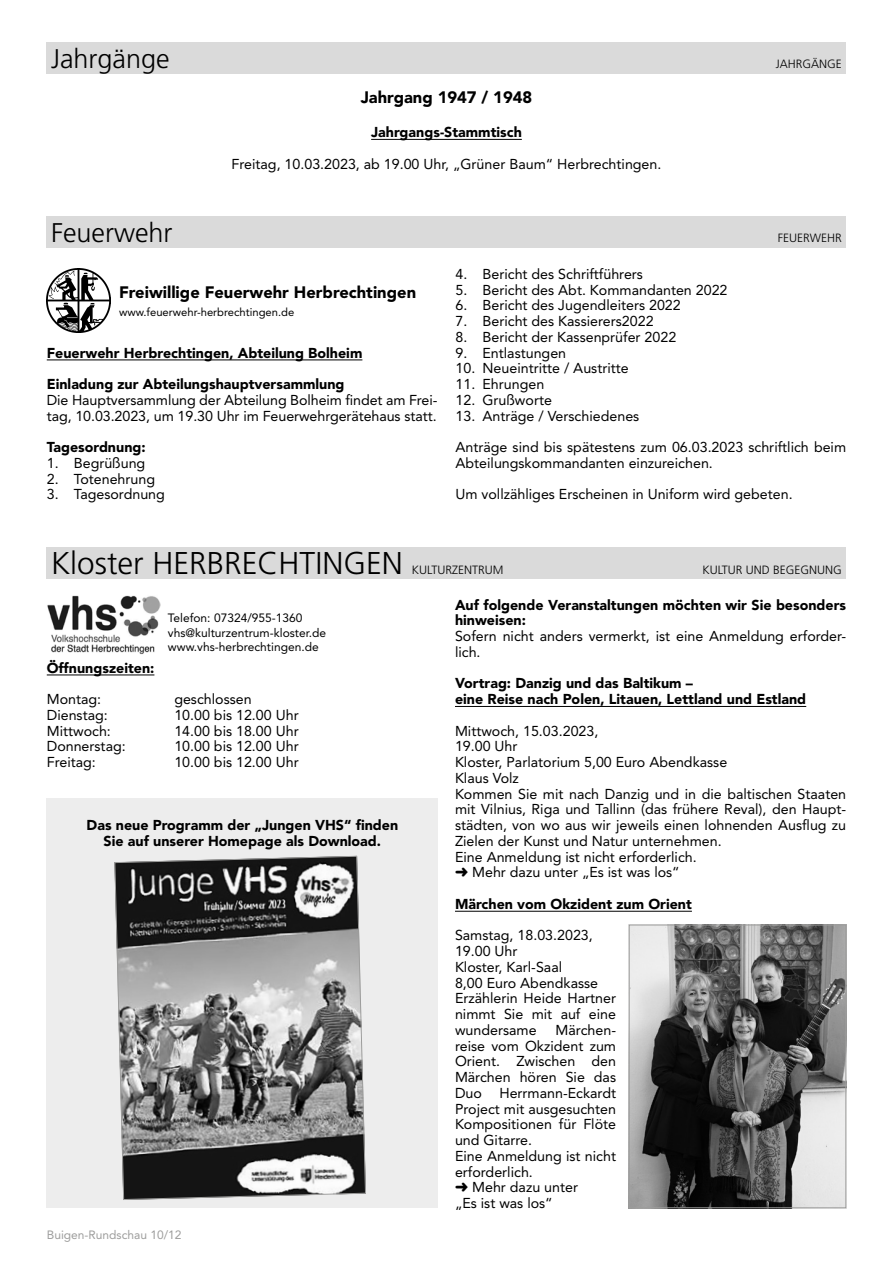
<style>
.page{position:relative;width:893px;height:1263px;background:#fff}
.page>*{position:absolute;margin:0;border:0;box-sizing:border-box;transform-origin:0 0}
.t1{font:300 31.5px "Frutiger";color:#000}
.t2{font:300 27px "Frutiger";color:#000}
.t3{font:900 16.5px "Avenir";color:#000}
.t4{font:14.25px/15.8px "Avenir";color:#000}
.t5{font:900 14.25px/15.8px "Avenir";color:#000}
.t6{font:12px/14.4px "Avenir";color:#000}
.t7{font:300 12px "Frutiger";color:#000}
.t8{font:12px "Avenir";color:#9d9d9c}
.t9{font:11.25px "Avenir";color:#000}
.s1{font-size:12px}
</style>
<div class="page">
<div style="left:47px;top:799px;width:391px;height:409px;background:#ededed"></div>
<hr style="left:47px;top:675px;width:107px;height:1px;background:#000">
<hr style="left:455px;top:706px;width:351px;height:1px;background:#000">
<hr style="left:455px;top:911px;width:237px;height:1px;background:#000">
<hr style="left:47px;top:360px;width:315px;height:1px;background:#000">
<hr style="left:371px;top:139px;width:151px;height:1px;background:#000">
<div style="left:47px;top:43px;width:799px;height:31px;background:#dadada"></div>
<div style="left:47px;top:216px;width:799px;height:32px;background:#dadada"></div>
<img style="left:47px;top:268px;width:64px;height:64px">
<div style="left:47px;top:547px;width:799px;height:31px;background:#dadada"></div>
<img style="left:47px;top:595px;width:114px;height:60px">
<svg style="left:114px;top:855px;width:252px;height:345px"></svg>
<img style="left:631px;top:927px;width:213px;height:279px">
<div style="left:629px;top:925px;width:217px;height:283px;border:1px solid #9d9d9c"></div>
<h2 class="t2" style="left:51px;top:44px;width:120px">Jahrgänge</h2>
<p class="t7" style="left:776px;top:57px;width:68px">JAHRGÄNGE</p>
<p class="t3" style="left:361px;top:87px;width:173px">Jahrgang 1947 / 1948</p>
<p class="t5" style="left:371px;top:124px;width:152px">Jahrgangs-Stammtisch</p>
<p class="t4" style="left:232px;top:156px;width:431px">Freitag, 10.03.2023, ab 19.00 Uhr, „Grüner Baum“ Herbrechtingen.</p>
<h2 class="t2" style="left:51px;top:217px;width:123px">Feuerwehr</h2>
<p class="t7" style="left:778px;top:231px;width:66px">FEUERWEHR</p>
<p class="t3" style="left:119px;top:282px;width:299px">Freiwillige Feuerwehr Herbrechtingen</p>
<p class="t9" style="left:119px;top:305px;width:177px">www.feuerwehr-herbrechtingen.de</p>
<p class="t5" style="left:47px;top:345px;width:317px">Feuerwehr Herbrechtingen, Abteilung Bolheim</p>
<p class="t5" style="left:47px;top:376px;width:299px">Einladung zur Abteilungshauptversammlung</p>
<p class="t4" style="left:47px;top:392px;width:392px">Die Hauptversammlung der Abteilung Bolheim findet am Frei&shy;tag, 10.03.2023, um 19.30 Uhr im Feuerwehrgerätehaus statt.</p>
<p class="t5" style="left:47px;top:439px;width:100px">Tagesordnung:</p>
<p class="t4" style="left:47px;top:455px;width:100px">1. Begrüßung</p>
<p class="t4" style="left:47px;top:471px;width:110px">2. Totenehrung</p>
<p class="t4" style="left:47px;top:486px;width:120px">3. Tagesordnung</p>
<p class="t4" style="left:455px;top:266px;width:189px">4. Bericht des Schriftführers</p>
<p class="t4" style="left:455px;top:282px;width:274px">5. Bericht des Abt. Kommandanten 2022</p>
<p class="t4" style="left:455px;top:297px;width:227px">6. Bericht des Jugendleiters 2022</p>
<p class="t4" style="left:455px;top:313px;width:200px">7. Bericht des Kassierers2022</p>
<p class="t4" style="left:455px;top:329px;width:222px">8. Bericht der Kassenprüfer 2022</p>
<p class="t4" style="left:455px;top:345px;width:112px">9. Entlastungen</p>
<p class="t4" style="left:455px;top:360px;width:175px">10. Neueintritte / Austritte</p>
<p class="t4" style="left:455px;top:376px;width:90px">11. Ehrungen</p>
<p class="t4" style="left:455px;top:392px;width:98px">12. Grußworte</p>
<p class="t4" style="left:455px;top:408px;width:185px">13. Anträge / Verschiedenes</p>
<p class="t4" style="left:455px;top:439px;width:392px">Anträge sind bis spätestens zum 06.03.2023 schriftlich beim<br>Abteilungskommandanten einzureichen.</p>
<p class="t4" style="left:455px;top:486px;width:339px">Um vollzähliges Erscheinen in Uniform wird gebeten.</p>
<h1 class="t1" style="left:51px;top:545px;width:454px">Kloster HERBRECHTINGEN <span class="s1">KULTURZENTRUM</span></h1>
<p class="t7" style="left:702px;top:563px;width:141px">KULTUR UND BEGEGNUNG</p>
<p class="t6" style="left:168px;top:611px;width:160px">Telefon: 07324/955-1360 vhs@kulturzentrum-kloster.de www.vhs-herbrechtingen.de</p>
<p class="t5" style="left:47px;top:660px;width:109px">Öffnungszeiten:</p>
<p class="t4" style="left:47px;top:691px;width:56px">Montag:</p>
<p class="t4" style="left:174px;top:691px;width:79px">geschlossen</p>
<p class="t4" style="left:47px;top:707px;width:62px">Dienstag:</p>
<p class="t4" style="left:174px;top:707px;width:126px">10.00 bis 12.00 Uhr</p>
<p class="t4" style="left:47px;top:723px;width:66px">Mittwoch:</p>
<p class="t4" style="left:174px;top:723px;width:126px">14.00 bis 18.00 Uhr</p>
<p class="t4" style="left:47px;top:738px;width:80px">Donnerstag:</p>
<p class="t4" style="left:174px;top:738px;width:126px">10.00 bis 12.00 Uhr</p>
<p class="t4" style="left:47px;top:754px;width:51px">Freitag:</p>
<p class="t4" style="left:174px;top:754px;width:126px">10.00 bis 12.00 Uhr</p>
<p class="t5" style="left:87px;top:817px;width:313px;text-align:center">Das neue Programm der „Jungen VHS“ finden<br>Sie auf unserer Homepage als Download.</p>
<p class="t8" style="left:47px;top:1227px;width:136px">Buigen-Rundschau 10/12</p>
<p class="t5" style="left:455px;top:597px;width:393px">Auf folgende Veranstaltungen möchten wir Sie besonders hinweisen:</p>
<p class="t4" style="left:455px;top:628px;width:393px">Sofern nicht anders vermerkt, ist eine Anmeldung erforder&shy;lich.</p>
<p class="t5" style="left:455px;top:675px;width:353px">Vortrag: Danzig und das Baltikum –<br>eine Reise nach Polen, Litauen, Lettland und Estland</p>
<p class="t4" style="left:455px;top:723px;width:393px">Mittwoch, 15.03.2023,<br>19.00 Uhr<br>Kloster, Parlatorium 5,00 Euro Abendkasse<br>Klaus Volz<br>Kommen Sie mit nach Danzig und in die baltischen Staaten mit Vilnius, Riga und Tallinn (das frühere Reval), den Haupt&shy;städten, von wo aus wir jeweils einen lohnenden Ausflug zu Zielen der Kunst und Natur unternehmen.<br>Eine Anmeldung ist nicht erforderlich.<br>➜ Mehr dazu unter „Es ist was los“</p>
<p class="t5" style="left:455px;top:896px;width:238px">Märchen vom Okzident zum Orient</p>
<p class="t4" style="left:455px;top:927px;width:163px">Samstag, 18.03.2023,<br>19.00 Uhr<br>Kloster, Karl-Saal<br>8,00 Euro Abendkasse<br>Erzählerin Heide Hartner nimmt Sie mit auf eine wundersame</p>
<p class="t4" style="left:455px;top:1022px;width:163px;text-indent:101px">Märchen&shy;reise vom Okzident zum<br>Orient. Zwischen den<br>Märchen hören Sie das<br>Duo Herrmann-Eckardt<br>Project mit ausgesuchten<br>Kompositionen für Flöte und Gitarre.<br>Eine Anmeldung ist nicht erforderlich.<br>➜ Mehr dazu unter<br>„Es ist was los“</p>
</div>
